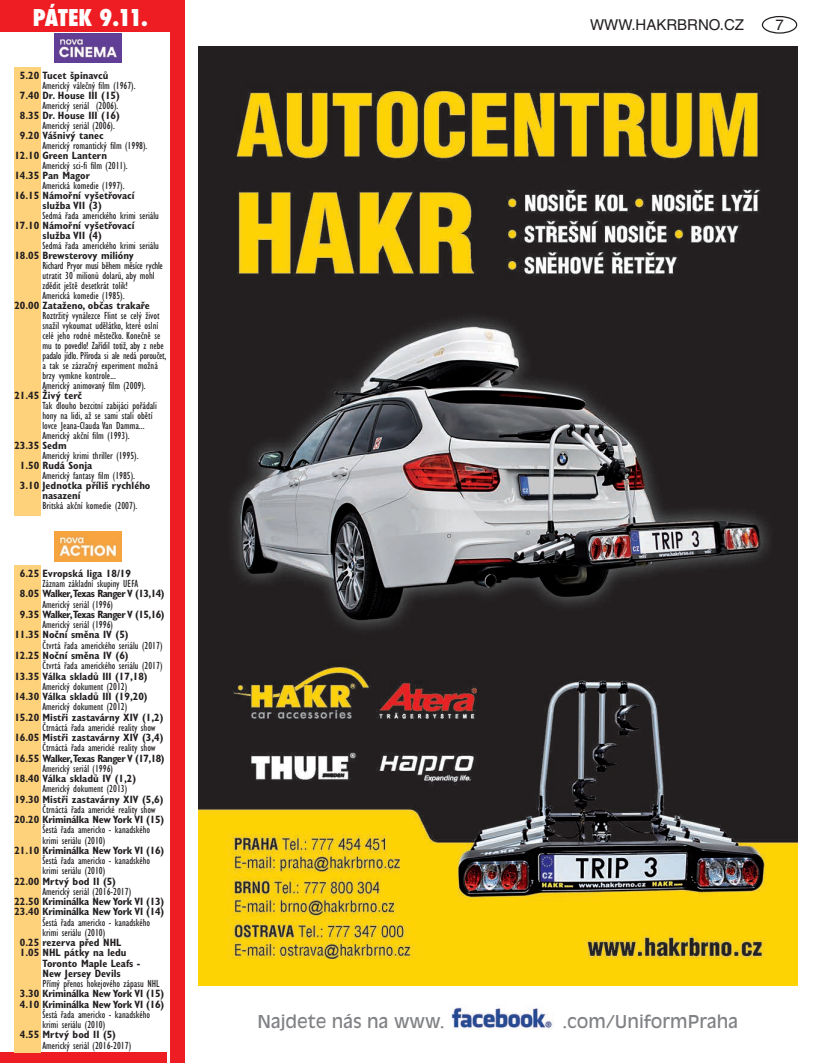
<style>
.page{position:relative;width:815px;height:1063px;background:#fff}
.page>*{position:absolute;margin:0;border:0;box-sizing:border-box;transform-origin:0 0}
.t1{font:800 condensed 22.5px "Futura";letter-spacing:-.01em;color:#fff}
.t2{font:17.5px "Antique Olive CE";color:#808285}
.t3{font:15px "Helvetica CE";color:#231f20}
.t4{font:condensed 10.62px/10px "Gill Sans CE";color:#231f20}
.t5{font:700 condensed 10.62px/10px "Gill Sans CE";color:#231f20;text-align:center}
.t6{font:700 condensed 10.62px/10.2px "Gill Sans CE";letter-spacing:-.02em;color:#231f20}
.t7{font:700 condensed 10.62px "Gill Sans CE";letter-spacing:-.05em;color:#231f20}
</style>
<div class="page">
<div style="left:762px;top:16px;width:35px;height:18px;border:1px solid #231f20;border-radius:50%"></div>
<img style="left:451px;top:1007px;width:103px;height:23px">
<div style="left:0;top:0;width:184px;height:32px;background:#ee1d23"></div>
<img style="left:54px;top:34px;width:67px;height:29px">
<div style="left:170px;top:0;width:14px;height:1063px;background:#ee1d23"></div>
<div style="left:0;top:1052px;width:167px;height:11px;background:#ee1d23"></div>
<div style="left:14px;top:67px;width:27px;height:449px;background:#fed17b"></div>
<img style="left:54px;top:532px;width:67px;height:29px">
<div style="left:14px;top:565px;width:27px;height:487px;background:#fed17b"></div>
<img style="left:198px;top:46px;width:599px;height:939px">
<h1 class="t1" style="left:33px;top:2px;width:117px">PÁTEK 9.11.</h1>
<p class="t5" style="left:20px;top:71px;width:90px">5.20 Tucet špinavců</p>
<p class="t4" style="left:43px;top:81px;width:95px">Americký válečný film (1967).</p>
<p class="t5" style="left:20px;top:91px;width:101px">7.40 Dr. House III (15)</p>
<p class="t4" style="left:43px;top:101px;width:77px">Americký seriál (2006).</p>
<p class="t5" style="left:20px;top:111px;width:101px">8.35 Dr. House III (16)</p>
<p class="t4" style="left:43px;top:121px;width:74px">Americký seriál (2006).</p>
<p class="t5" style="left:20px;top:131px;width:85px">9.20 Vášnivý tanec</p>
<p class="t4" style="left:43px;top:141px;width:106px">Americký romantický film (1998).</p>
<p class="t5" style="left:14px;top:151px;width:94px">12.10 Green Lantern</p>
<p class="t4" style="left:43px;top:161px;width:87px">Americký sci-fi film (2011).</p>
<p class="t5" style="left:14px;top:171px;width:77px">14.35 Pan Magor</p>
<p class="t4" style="left:43px;top:181px;width:84px">Americká komedie (1997).</p>
<p class="t5" style="left:14px;top:191px;width:122px">16.15 Námořní vyšetřovací služba VII (3)</p>
<p class="t4" style="left:43px;top:211px;width:118px">Sedmá řada amerického krimi seriálu</p>
<p class="t5" style="left:14px;top:221px;width:122px">17.10 Námořní vyšetřovací služba VII (4)</p>
<p class="t4" style="left:43px;top:241px;width:118px">Sedmá řada amerického krimi seriálu</p>
<p class="t5" style="left:14px;top:251px;width:121px">18.05 Brewsterovy milióny</p>
<p class="t4" style="left:43px;top:261px;width:122px">Richard Pryor musí během měsíce rychle utratit 30 milionů dolarů, aby mohl zdědit ještě desetkrát tolik!<br>Americká komedie (1985).</p>
<p class="t5" style="left:14px;top:301px;width:137px">20.00 Zataženo, občas trakaře</p>
<p class="t4" style="left:43px;top:311px;width:125px">Roztržitý vynálezce Flint se celý život snažil vykoumat udělátko, které oslní celé jeho rodné městečko. Konečně se mu to povedlo! Zařídil totiž, aby z nebe padalo jídlo. Příroda si ale nedá poroučet, a tak se zázračný experiment možná brzy vymkne kontrole...<br>Americký animovaný film (2009).</p>
<p class="t5" style="left:14px;top:391px;width:69px">21.45 Živý terč</p>
<p class="t4" style="left:43px;top:401px;width:116px">Tak dlouho bezcitní zabijáci pořádali hony na lidi, až se sami stali obětí lovce Jeana-Clauda Van Damma...<br>Americký akční film (1993).</p>
<p class="t5" style="left:14px;top:441px;width:54px">23.35 Sedm</p>
<p class="t4" style="left:43px;top:451px;width:98px">Americký krimi thriller (1995).</p>
<p class="t5" style="left:20px;top:461px;width:74px">1.50 Rudá Sonja</p>
<p class="t4" style="left:43px;top:471px;width:94px">Americký fantasy film (1985).</p>
<p class="t5" style="left:43px;top:481px;width:110px;text-align:left;text-indent:-23px">3.10 Jednotka příliš rychlého nasazení</p>
<p class="t4" style="left:43px;top:501px;width:96px">Britská akční komedie (2007).</p>
<p class="t5" style="left:20px;top:568px;width:113px">6.25 Evropská liga 18/19</p>
<p class="t4" style="left:43px;top:579px;width:97px">Záznam základní skupiny UEFA</p>
<p class="t7" style="left:20px;top:588px;width:146px">8.05 Walker,Texas Ranger V (13,14)</p>
<p class="t4" style="left:43px;top:599px;width:72px">Americký seriál (1996)</p>
<p class="t7" style="left:20px;top:608px;width:146px">9.35 Walker,Texas Ranger V (15,16)</p>
<p class="t4" style="left:43px;top:620px;width:72px">Americký seriál (1996)</p>
<p class="t5" style="left:14px;top:630px;width:116px">11.35 Noční směna IV (5)</p>
<p class="t4" style="left:43px;top:640px;width:121px">Čtvrtá řada amerického seriálu (2017)</p>
<p class="t5" style="left:14px;top:650px;width:116px">12.25 Noční směna IV (6)</p>
<p class="t4" style="left:43px;top:661px;width:121px">Čtvrtá řada amerického seriálu (2017)</p>
<p class="t5" style="left:14px;top:671px;width:135px">13.35 Válka skladů III (17,18)</p>
<p class="t4" style="left:43px;top:681px;width:86px">Americký dokument (2012)</p>
<p class="t5" style="left:14px;top:691px;width:135px">14.30 Válka skladů III (19,20)</p>
<p class="t4" style="left:43px;top:702px;width:86px">Americký dokument (2012)</p>
<p class="t5" style="left:14px;top:712px;width:151px">15.20 Mistři zastavárny XIV (1,2)</p>
<p class="t4" style="left:43px;top:722px;width:115px">Čtrnáctá řada americké reality show</p>
<p class="t5" style="left:14px;top:732px;width:151px">16.05 Mistři zastavárny XIV (3,4)</p>
<p class="t4" style="left:43px;top:743px;width:115px">Čtrnáctá řada americké reality show</p>
<p class="t7" style="left:14px;top:752px;width:152px">16.55 Walker,Texas Ranger V (17,18)</p>
<p class="t4" style="left:43px;top:763px;width:72px">Americký seriál (1996)</p>
<p class="t5" style="left:14px;top:773px;width:123px">18.40 Válka skladů IV (1,2)</p>
<p class="t4" style="left:43px;top:784px;width:86px">Americký dokument (2013)</p>
<p class="t5" style="left:14px;top:794px;width:151px">19.30 Mistři zastavárny XIV (5,6)</p>
<p class="t4" style="left:43px;top:804px;width:115px">Čtrnáctá řada americké reality show</p>
<p class="t6" style="left:14px;top:814px;width:151px">20.20 Kriminálka New York VI (15)</p>
<p class="t4" style="left:43px;top:825px;width:109px">Šestá řada americko - kanadského krimi seriálu (2010)</p>
<p class="t6" style="left:14px;top:845px;width:151px">21.10 Kriminálka New York VI (16)</p>
<p class="t4" style="left:43px;top:855px;width:109px">Šestá řada americko - kanadského krimi seriálu (2010)</p>
<p class="t5" style="left:14px;top:876px;width:103px">22.00 Mrtvý bod II (5)</p>
<p class="t4" style="left:43px;top:886px;width:90px">Americký seriál (2016-2017)</p>
<p class="t6" style="left:14px;top:896px;width:151px">22.50 Kriminálka New York VI (13)<br>23.40 Kriminálka New York VI (14)</p>
<p class="t4" style="left:43px;top:917px;width:109px">Šestá řada americko - kanadského krimi seriálu (2010)</p>
<p class="t5" style="left:20px;top:938px;width:103px">0.25 rezerva před NHL</p>
<p class="t5" style="left:20px;top:948px;width:108px">1.05 NHL pátky na ledu</p>
<p class="t5" style="left:43px;top:958px;width:100px">Toronto Maple Leafs -</p>
<p class="t5" style="left:43px;top:968px;width:80px">New Jersey Devils</p>
<p class="t4" style="left:43px;top:979px;width:119px">Přímý přenos hokejového zápasu NHL</p>
<p class="t6" style="left:20px;top:989px;width:146px">3.30 Kriminálka New York VI (15)<br>4.10 Kriminálka New York VI (16)</p>
<p class="t4" style="left:43px;top:1009px;width:109px">Šestá řada americko - kanadského krimi seriálu (2010)</p>
<p class="t5" style="left:20px;top:1030px;width:98px">4.55 Mrtvý bod II (5)</p>
<p class="t4" style="left:43px;top:1040px;width:90px">Americký seriál (2016-2017)</p>
<h3 class="t3" style="left:590px;top:16px;width:156px">WWW.HAKRBRNO.CZ</h3>
<h3 class="t3" style="left:775px;top:16px;width:10px">7</h3>
<h2 class="t2" style="left:257px;top:1012px;width:189px">Najdete nás na www.</h2>
<h2 class="t2" style="left:562px;top:1012px;width:177px">.com/UniformPraha</h2>
</div>
